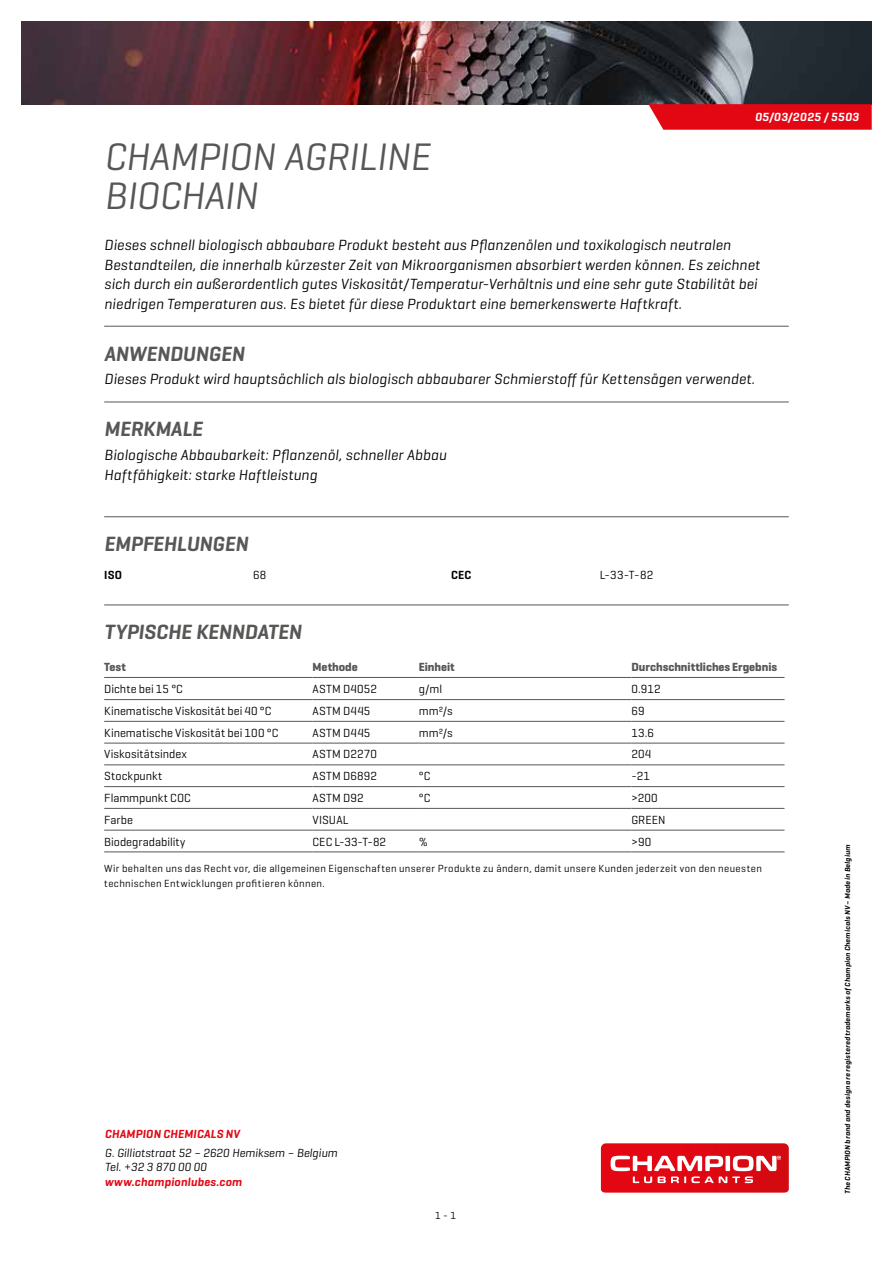
<style>
.page{position:relative;width:893px;height:1263px;background:#fff}
.page>*{position:absolute;margin:0;border:0;box-sizing:border-box;transform-origin:0 0}
.t1{font:italic 39px/39px "Geogrotesque";letter-spacing:-.005em;color:#575756}
.t2{font:italic 600 21px "Geogrotesque";letter-spacing:-.005em;color:#575756}
.t3{font:italic 15px/19.5px "Geogrotesque";letter-spacing:.01em;color:#000}
.t4{font:12px "Geogrotesque";letter-spacing:.01em;color:#000}
.t5{font:italic 12px/14.4px "Geogrotesque";color:#000}
.t6{font:700 12px "Geogrotesque";letter-spacing:-.005em;color:#575756}
.t7{font:italic 600 12px "Geogrotesque";letter-spacing:.015em;color:#e30613}
.t8{font:italic 600 12px "Geogrotesque";letter-spacing:.035em;color:#fff}
.t9{font:600 12px "Geogrotesque";letter-spacing:.025em;color:#000}
.t10{font:10.5px/15px "Geogrotesque";letter-spacing:.035em;color:#000}
.t11{font:italic 600 7.5px "Geogrotesque";letter-spacing:.025em;color:#000}
</style>
<div class="page">
<svg style="left:601px;top:1143px;width:188px;height:49px;background:#e43740"></svg>
<img style="left:21px;top:21px;width:851px;height:83px">
<svg style="left:648px;top:104px;width:224px;height:26px;background:#e3121e"></svg>
<hr style="left:104px;top:326px;width:685px;height:1px;background:#575756">
<hr style="left:104px;top:402px;width:685px;height:1px;background:#575756">
<hr style="left:104px;top:516px;width:685px;height:1px;background:#575756">
<hr style="left:104px;top:604px;width:685px;height:1px;background:#575756">
<hr style="left:104px;top:677px;width:209px;height:1px;background:#575756">
<hr style="left:313px;top:677px;width:106px;height:1px;background:#575756">
<hr style="left:419px;top:677px;width:212px;height:1px;background:#575756">
<hr style="left:631px;top:677px;width:153px;height:1px;background:#575756">
<hr style="left:104px;top:699px;width:209px;height:1px;background:#575756">
<hr style="left:313px;top:699px;width:106px;height:1px;background:#575756">
<hr style="left:419px;top:699px;width:212px;height:1px;background:#575756">
<hr style="left:631px;top:699px;width:153px;height:1px;background:#575756">
<hr style="left:104px;top:721px;width:209px;height:1px;background:#575756">
<hr style="left:313px;top:721px;width:106px;height:1px;background:#575756">
<hr style="left:419px;top:721px;width:212px;height:1px;background:#575756">
<hr style="left:631px;top:721px;width:153px;height:1px;background:#575756">
<hr style="left:104px;top:743px;width:209px;height:1px;background:#575756">
<hr style="left:313px;top:743px;width:106px;height:1px;background:#575756">
<hr style="left:419px;top:743px;width:212px;height:1px;background:#575756">
<hr style="left:631px;top:743px;width:153px;height:1px;background:#575756">
<hr style="left:104px;top:764px;width:209px;height:1px;background:#575756">
<hr style="left:313px;top:764px;width:106px;height:1px;background:#575756">
<hr style="left:419px;top:764px;width:212px;height:1px;background:#575756">
<hr style="left:631px;top:764px;width:153px;height:1px;background:#575756">
<hr style="left:104px;top:786px;width:209px;height:1px;background:#575756">
<hr style="left:313px;top:786px;width:106px;height:1px;background:#575756">
<hr style="left:419px;top:786px;width:212px;height:1px;background:#575756">
<hr style="left:631px;top:786px;width:153px;height:1px;background:#575756">
<hr style="left:104px;top:808px;width:209px;height:1px;background:#575756">
<hr style="left:313px;top:808px;width:106px;height:1px;background:#575756">
<hr style="left:419px;top:808px;width:212px;height:1px;background:#575756">
<hr style="left:631px;top:808px;width:153px;height:1px;background:#575756">
<hr style="left:104px;top:830px;width:209px;height:1px;background:#575756">
<hr style="left:313px;top:830px;width:106px;height:1px;background:#575756">
<hr style="left:419px;top:830px;width:212px;height:1px;background:#575756">
<hr style="left:631px;top:830px;width:153px;height:1px;background:#575756">
<hr style="left:104px;top:851px;width:209px;height:1px;background:#575756">
<hr style="left:313px;top:851px;width:106px;height:1px;background:#575756">
<hr style="left:419px;top:851px;width:212px;height:1px;background:#575756">
<hr style="left:631px;top:851px;width:153px;height:1px;background:#575756">
<p class="t8" style="left:755px;top:110px;width:105px">05/03/2025 / 5503</p>
<h1 class="t1" style="left:104px;top:136px;width:327px">CHAMPION AGRILINE<br>BIOCHAIN</h1>
<p class="t3" style="left:104px;top:235px;width:657px">Dieses schnell biologisch abbaubare Produkt besteht aus Pflanzenölen und toxikologisch neutralen Bestandteilen, die innerhalb kürzester Zeit von Mikroorganismen absorbiert werden können. Es zeichnet sich durch ein außerordentlich gutes Viskosität/Temperatur-Verhältnis und eine sehr gute Stabilität bei niedrigen Temperaturen aus. Es bietet für diese Produktart eine bemerkenswerte Haftkraft.</p>
<h2 class="t2" style="left:104px;top:340px;width:142px">ANWENDUNGEN</h2>
<p class="t3" style="left:104px;top:369px;width:652px">Dieses Produkt wird hauptsächlich als biologisch abbaubarer Schmierstoff für Kettensägen verwendet.</p>
<h2 class="t2" style="left:104px;top:416px;width:100px">MERKMALE</h2>
<p class="t3" style="left:104px;top:445px;width:344px">Biologische Abbaubarkeit: Pflanzenöl, schneller Abbau<br>Haftfähigkeit: starke Haftleistung</p>
<h2 class="t2" style="left:104px;top:531px;width:146px">EMPFEHLUNGEN</h2>
<p class="t9" style="left:104px;top:567px;width:19px">ISO</p>
<p class="t4" style="left:253px;top:567px;width:15px">68</p>
<p class="t9" style="left:451px;top:567px;width:22px">CEC</p>
<p class="t4" style="left:600px;top:567px;width:55px">L-33-T-82</p>
<h2 class="t2" style="left:104px;top:619px;width:199px">TYPISCHE KENNDATEN</h2>
<p class="t6" style="left:104px;top:659px;width:23px">Test</p>
<p class="t6" style="left:313px;top:659px;width:47px">Methode</p>
<p class="t6" style="left:419px;top:659px;width:37px">Einheit</p>
<p class="t6" style="left:631px;top:659px;width:147px">Durchschnittliches Ergebnis</p>
<p class="t4" style="left:104px;top:682px;width:80px">Dichte bei 15 °C</p>
<p class="t4" style="left:313px;top:682px;width:66px">ASTM D4052</p>
<p class="t4" style="left:419px;top:682px;width:25px">g/ml</p>
<p class="t4" style="left:631px;top:682px;width:31px">0.912</p>
<p class="t4" style="left:104px;top:703px;width:169px">Kinematische Viskosität bei 40 °C</p>
<p class="t4" style="left:313px;top:703px;width:59px">ASTM D445</p>
<p class="t4" style="left:419px;top:703px;width:35px">mm²/s</p>
<p class="t4" style="left:631px;top:703px;width:15px">69</p>
<p class="t4" style="left:104px;top:725px;width:176px">Kinematische Viskosität bei 100 °C</p>
<p class="t4" style="left:313px;top:725px;width:59px">ASTM D445</p>
<p class="t4" style="left:419px;top:725px;width:35px">mm²/s</p>
<p class="t4" style="left:631px;top:725px;width:24px">13.6</p>
<p class="t4" style="left:104px;top:747px;width:84px">Viskositätsindex</p>
<p class="t4" style="left:313px;top:747px;width:66px">ASTM D2270</p>
<p class="t4" style="left:631px;top:747px;width:21px">204</p>
<p class="t4" style="left:104px;top:769px;width:60px">Stockpunkt</p>
<p class="t4" style="left:313px;top:769px;width:66px">ASTM D6892</p>
<p class="t4" style="left:419px;top:769px;width:13px">°C</p>
<p class="t4" style="left:631px;top:769px;width:20px">-21</p>
<p class="t4" style="left:104px;top:790px;width:88px">Flammpunkt COC</p>
<p class="t4" style="left:313px;top:790px;width:53px">ASTM D92</p>
<p class="t4" style="left:419px;top:790px;width:13px">°C</p>
<p class="t4" style="left:631px;top:790px;width:28px">&gt;200</p>
<p class="t4" style="left:104px;top:812px;width:31px">Farbe</p>
<p class="t4" style="left:313px;top:812px;width:38px">VISUAL</p>
<p class="t4" style="left:631px;top:812px;width:36px">GREEN</p>
<p class="t4" style="left:104px;top:834px;width:83px">Biodegradability</p>
<p class="t4" style="left:313px;top:834px;width:75px">CEC L-33-T-82</p>
<p class="t4" style="left:419px;top:834px;width:11px">%</p>
<p class="t4" style="left:631px;top:834px;width:21px">&gt;90</p>
<p class="t10" style="left:104px;top:860px;width:659px">Wir behalten uns das Recht vor, die allgemeinen Eigenschaften unserer Produkte zu ändern, damit unsere Kunden jederzeit von den neuesten technischen Entwicklungen profitieren können.</p>
<p class="t7" style="left:105px;top:1126px;width:136px">CHAMPION CHEMICALS NV</p>
<p class="t5" style="left:105px;top:1145px;width:234px">G. Gilliotstraat 52 – 2620 Hemiksem – Belgium<br>Tel. +32 3 870 00 00</p>
<p class="t7" style="left:105px;top:1174px;width:139px">www.championlubes.com</p>
<p class="t10" style="left:435px;top:1207px;width:23px">1 - 1</p>
<p class="t11" style="left:843px;top:1194px;width:351px;rotate:-90deg">The CHAMPION brand and design are registered trademarks of Champion Chemicals NV – Made in Belgium</p>
</div>
